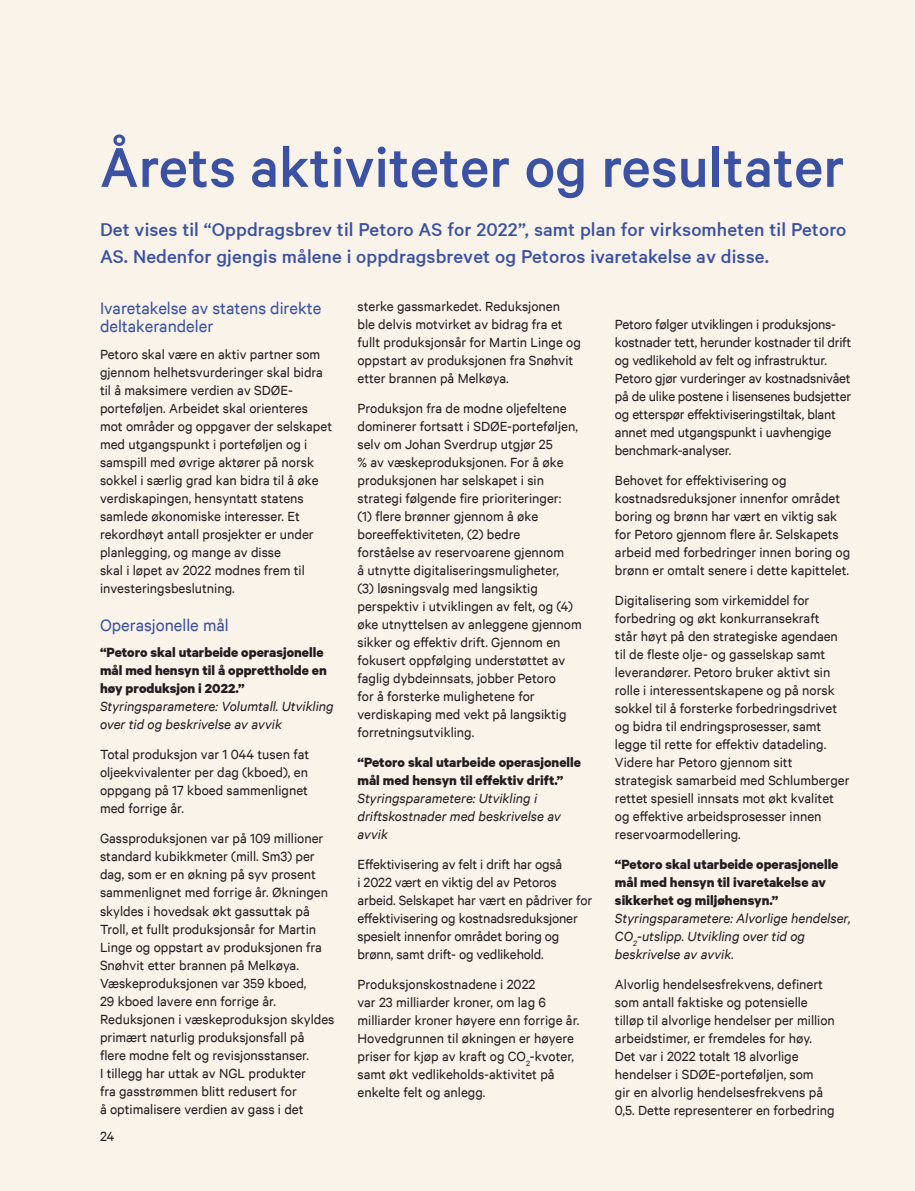
<style>
.page{position:relative;width:915px;height:1191px;background:#fff}
.page>*{position:absolute;margin:0;border:0;box-sizing:border-box;transform-origin:0 0}
.Brødtekst{font:500 63px "Calibre";color:#3b51a3}
.Ingress{font:500 21px/27px "Calibre";letter-spacing:.005em;color:#3b51a3}
.Subheadinger{font:18.75px/18px "Calibre";color:#3b51a3}
.Brødtekst-2{font:15px/18px "Calibre";color:#231f20}
.Brødtekst-3{font:700 15px/18px "Calibre";color:#231f20}
.Kursiv{font:italic 15px/18px "Calibre";color:#231f20}
</style>
<div class="page">
<div style="left:0;top:0;width:914px;height:1191px;background:#faf3ea"></div>
<p class="Brødtekst" style="left:100px;top:130px;width:746px">Årets aktiviteter og resultater</p>
<p class="Ingress" style="left:100px;top:215px;width:747px">Det vises til “Oppdragsbrev til Petoro AS for 2022”, samt plan for virksomheten til Petoro<br>AS. Nedenfor gjengis målene i oppdragsbrevet og Petoros ivaretakelse av disse.</p>
<p class="Subheadinger" style="left:100px;top:299px;width:223px">Ivaretakelse av statens direkte deltakerandeler</p>
<p class="Brødtekst-2" style="left:100px;top:344px;width:233px">Petoro skal være en aktiv partner som gjennom helhetsvurderinger skal bidra til å maksimere verdien av SDØE&shy;porteføljen. Arbeidet skal orienteres mot områder og oppgaver der selskapet med utgangspunkt i porteføljen og i samspill med øvrige aktører på norsk sokkel i særlig grad kan bidra til å øke verdiskapingen, hensyntatt statens samlede økonomiske interesser. Et rekordhøyt antall prosjekter er under planlegging, og mange av disse<br>skal i løpet av 2022 modnes frem til investeringsbeslutning.</p>
<p class="Subheadinger" style="left:100px;top:615px;width:130px">Operasjonelle mål</p>
<p class="Brødtekst-3" style="left:100px;top:643px;width:228px">“Petoro skal utarbeide operasjonelle mål med hensyn til å opprettholde en høy produksjon i 2022.”</p>
<p class="Kursiv" style="left:100px;top:697px;width:235px">Styringsparametere: Volumtall. Utvikling over tid og beskrivelse av avvik</p>
<p class="Brødtekst-2" style="left:100px;top:745px;width:211px;text-align:justify">Total produksjon var 1 044 tusen fat oljeekvivalenter per dag (kboed), en oppgang på 17 kboed sammenlignet med forrige år.</p>
<p class="Brødtekst-2" style="left:100px;top:829px;width:229px">Gassproduksjonen var på 109 millioner standard kubikkmeter (mill. Sm3) per dag, som er en økning på syv prosent sammenlignet med forrige år. Økningen skyldes i hovedsak økt gassuttak på Troll, et fullt produksjonsår for Martin Linge og oppstart av produksjonen fra Snøhvit etter brannen på Melkøya.</p>
<p class="Brødtekst-2" style="left:100px;top:973px;width:236px">Væskeproduksjonen var 359 kboed,<br>29 kboed lavere enn forrige år.<br>Reduksjonen i væskeproduksjon skyldes primært naturlig produksjonsfall på<br>flere modne felt og revisjonsstanser.<br>I tillegg har uttak av NGL produkter<br>fra gasstrømmen blitt redusert for<br>å optimalisere verdien av gass i det</p>
<p class="Brødtekst-2" style="left:100px;top:1127px;width:16px">24</p>
<p class="Brødtekst-2" style="left:357px;top:296px;width:225px">sterke gassmarkedet. Reduksjonen ble delvis motvirket av bidrag fra et fullt produksjonsår for Martin Linge og oppstart av produksjonen fra Snøhvit etter brannen på Melkøya.</p>
<p class="Brødtekst-2" style="left:357px;top:398px;width:226px">Produksjon fra de modne oljefeltene dominerer fortsatt i SDØE-porteføljen, selv om Johan Sverdrup utgjør 25<br>% av væskeproduksjonen. For å øke produksjonen har selskapet i sin strategi følgende fire prioriteringer:<br>(1) flere brønner gjennom å øke boreeffektiviteten, (2) bedre<br>forståelse av reservoarene gjennom<br>å utnytte digitaliseringsmuligheter,<br>(3) løsningsvalg med langsiktig perspektiv i utviklingen av felt, og (4) øke utnyttelsen av anleggene gjennom sikker og effektiv drift. Gjennom en fokusert oppfølging understøttet av faglig dybdeinnsats, jobber Petoro<br>for å forsterke mulighetene for verdiskaping med vekt på langsiktig forretningsutvikling.</p>
<p class="Brødtekst-3" style="left:357px;top:752px;width:225px">“Petoro skal utarbeide operasjonelle mål med hensyn til effektiv drift.”</p>
<p class="Kursiv" style="left:357px;top:788px;width:205px">Styringsparametere: Utvikling i driftskostnader med beskrivelse av avvik</p>
<p class="Brødtekst-2" style="left:357px;top:854px;width:236px">Effektivisering av felt i drift har også<br>i 2022 vært en viktig del av Petoros arbeid. Selskapet har vært en pådriver for effektivisering og kostnadsreduksjoner spesielt innenfor området boring og brønn, samt drift- og vedlikehold.</p>
<p class="Brødtekst-2" style="left:357px;top:974px;width:223px">Produksjonskostnadene i 2022<br>var 23 milliarder kroner, om lag 6 milliarder kroner høyere enn forrige år.<br>Hovedgrunnen til økningen er høyere priser for kjøp av kraft og CO<sub>2</sub>-kvoter, samt økt vedlikeholds-aktivitet på enkelte felt og anlegg.</p>
<p class="Brødtekst-2" style="left:614px;top:314px;width:238px">Petoro følger utviklingen i produksjons&shy;kostnader tett, herunder kostnader til drift og vedlikehold av felt og infrastruktur.<br>Petoro gjør vurderinger av kostnadsnivået på de ulike postene i lisensenes budsjetter og etterspør effektiviseringstiltak, blant annet med utgangspunkt i uavhengige benchmark-analyser.</p>
<p class="Brødtekst-2" style="left:614px;top:470px;width:237px">Behovet for effektivisering og kostnadsreduksjoner innenfor området boring og brønn har vært en viktig sak for Petoro gjennom flere år. Selskapets arbeid med forbedringer innen boring og brønn er omtalt senere i dette kapittelet.</p>
<p class="Brødtekst-2" style="left:614px;top:590px;width:236px">Digitalisering som virkemiddel for forbedring og økt konkurransekraft<br>står høyt på den strategiske agendaen til de fleste olje- og gasselskap samt leverandører. Petoro bruker aktivt sin rolle i interessentskapene og på norsk sokkel til å forsterke forbedringsdrivet og bidra til endringsprosesser, samt legge til rette for effektiv datadeling.<br>Videre har Petoro gjennom sitt strategisk samarbeid med Schlumberger rettet spesiell innsats mot økt kvalitet og effektive arbeidsprosesser innen reservoarmodellering.</p>
<p class="Brødtekst-3" style="left:614px;top:854px;width:225px">“Petoro skal utarbeide operasjonelle mål med hensyn til ivaretakelse av sikkerhet og miljøhensyn.”</p>
<p class="Kursiv" style="left:614px;top:908px;width:237px">Styringsparametere: Alvorlige hendelser,<br>CO<sub>2</sub>-utslipp. Utvikling over tid og beskrivelse av avvik.</p>
<p class="Brødtekst-2" style="left:614px;top:974px;width:221px">Alvorlig hendelsesfrekvens, definert som antall faktiske og potensielle tilløp til alvorlige hendelser per million arbeidstimer, er fremdeles for høy.<br>Det var i 2022 totalt 18 alvorlige hendelser i SDØE-porteføljen, som<br>gir en alvorlig hendelsesfrekvens på 0,5. Dette representerer en forbedring</p>
</div>
